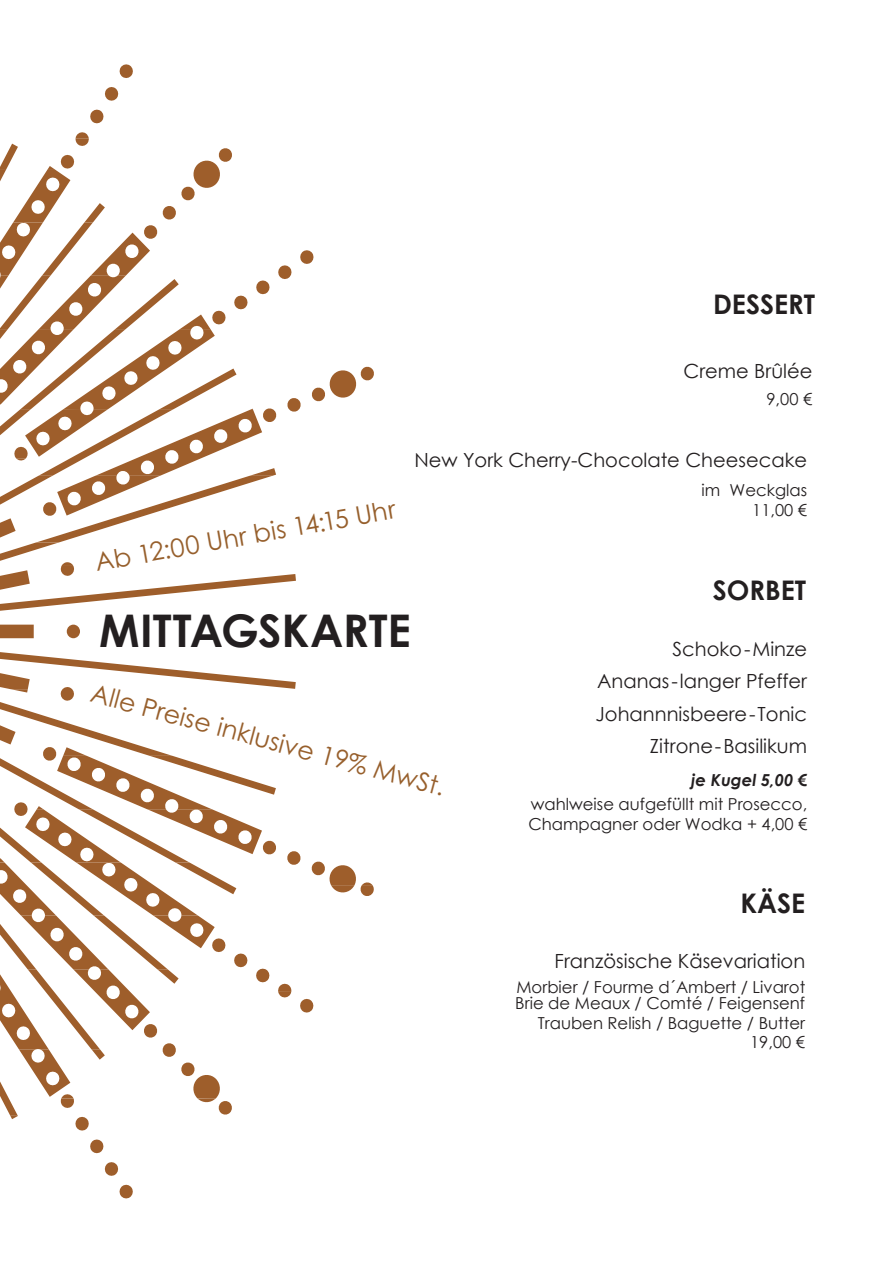
<style>
.page{position:relative;width:893px;height:1263px;background:#fff}
.page>*{position:absolute;margin:0;border:0;box-sizing:border-box;transform-origin:0 0}
.t1{font:700 45px "Century Gothic";letter-spacing:-.005em;color:#231f20}
.t2{font:700 27px "Century Gothic";color:#231f20}
.t3{font:25.5px "Century Gothic Pro";color:#975f2c}
.t4{font:25.5px "Century Gothic Pro";color:#965f2c}
.t5{font:19.5px/32.4px "Century Gothic";color:#231f20;text-align:right}
.t6{font:16.5px/19.5px "Century Gothic";color:#231f20;text-align:right}
.t7{font:italic 700 16.5px "Century Gothic";color:#231f20}
</style>
<div class="page">
<svg style="left:0;top:64px;width:374px;height:1135px"></svg>
<h2 class="t2" style="left:713px;top:284px;width:104px">DESSERT</h2>
<p class="t5" style="left:683px;top:355px;width:130px">Creme Brûlée</p>
<p class="t6" style="left:766px;top:389px;width:47px">9,00 €</p>
<h3 class="t4" style="left:93px;top:547px;width:306px;rotate:-10deg">Ab 12:00 Uhr bis 14:15 Uhr</h3>
<p class="t5" style="left:414px;top:444px;width:394px">New York Cherry-Chocolate Cheesecake</p>
<p class="t6" style="left:702px;top:480px;width:107px">im Weckglas<br>11,00 €</p>
<h2 class="t2" style="left:713px;top:570px;width:95px">SORBET</h2>
<h1 class="t1" style="left:99px;top:597px;width:313px">MITTAGSKARTE</h1>
<h3 class="t3" style="left:96px;top:677px;width:367px;rotate:15deg">Alle Preise inklusive 19% MwSt.</h3>
<p class="t5" style="left:595px;top:632px;width:213px">Schoko-Minze<br>Ananas-langer Pfeffer<br>Johannnisbeere-Tonic<br>Zitrone-Basilikum</p>
<p class="t7" style="left:691px;top:767px;width:117px">je Kugel 5,00 €</p>
<p class="t6" style="left:528px;top:794px;width:280px;text-align:left">wahlweise aufgefüllt mit Prosecco,<br>Champagner oder Wodka + 4,00 €</p>
<h2 class="t2" style="left:740px;top:883px;width:66px">KÄSE</h2>
<p class="t5" style="left:555px;top:945px;width:252px">Französische Käsevariation</p>
<p class="t6" style="left:515px;top:978px;width:292px;line-height:16.5px;text-align:left">Morbier / Fourme d´Ambert / Livarot<br>Brie de Meaux / Comté / Feigensenf</p>
<p class="t6" style="left:538px;top:1013px;width:269px">Trauben Relish / Baguette / Butter<br>19,00 €</p>
</div>
